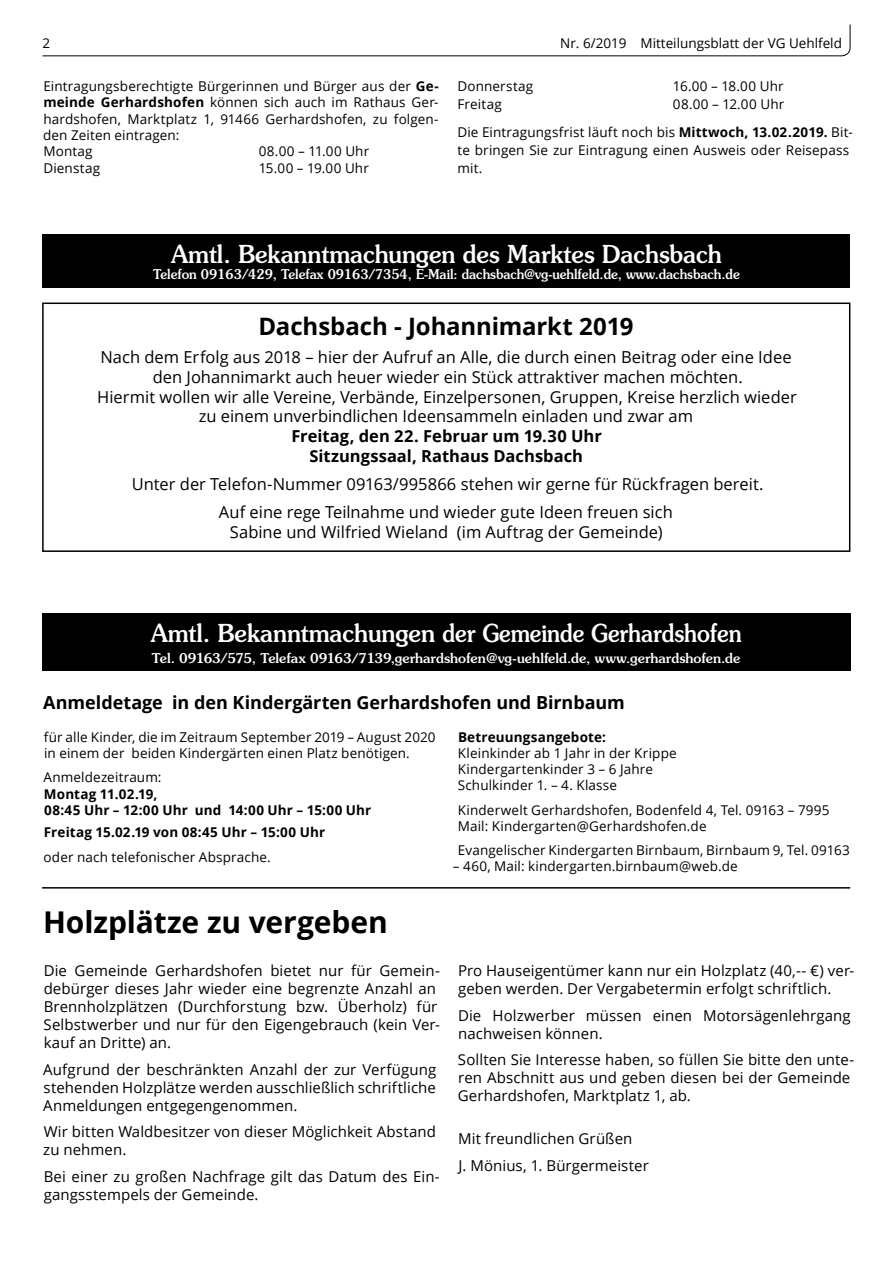
<style>
.page{position:relative;width:893px;height:1263px;background:#fff}
.page>*{position:absolute;margin:0;border:0;box-sizing:border-box;transform-origin:0 0}
.t1{font:700 30px "Open Sans";letter-spacing:-.005em;color:#000}
.t2{font:500 24.75px "Souvenir";color:#fff;scale:.95 1}
.t3{font:700 24px "Open Sans";letter-spacing:-.005em;color:#000}
.t4{font:700 18px "Open Sans";color:#000}
.t5{font:16.5px/19.8px "Open Sans";color:#000;text-align:center}
.t6{font:700 16.5px/19.8px "Open Sans";color:#000;text-align:center}
.t7{font:15px/18px "Open Sans";letter-spacing:.005em;color:#000}
.t8{font:13.5px/16.4px "Open Sans";letter-spacing:.01em;color:#000}
.t9{font:700 13.5px/16.2px "Open Sans";letter-spacing:.01em;color:#000}
.t10{font:500 13.5px "Souvenir";color:#fff;scale:.95 1}
.t11{font:500 13.5px "Souvenir";color:#fff}
.s1{font-weight:700}
</style>
<div class="page">
<svg style="left:42px;top:24px;width:809px;height:33px"></svg>
<div style="left:42px;top:302px;width:808px;height:250px;border:2px solid #000"></div>
<div style="left:43px;top:234px;width:807px;height:54px;background:#000"></div>
<div style="left:42px;top:613px;width:808px;height:58px;background:#000"></div>
<hr style="left:42px;top:887px;width:808px;height:1px;background:#000">
<p class="t8" style="left:43px;top:34px;width:9px">2</p>
<p class="t8" style="left:560px;top:34px;width:283px">Nr. 6/2019 Mitteilungsblatt der VG Uehlfeld</p>
<p class="t8" style="left:43px;top:78px;width:397px">Eintragungsberechtigte Bürgerinnen und Bürger aus der <span class="s1">Ge&shy;meinde Gerhardshofen</span> können sich auch im Rathaus Ger&shy;hardshofen, Marktplatz 1, 91466 Gerhardshofen, zu folgen&shy;den Zeiten eintragen:<br>Montag</p>
<p class="t8" style="left:457px;top:78px;width:77px">Donnerstag</p>
<p class="t8" style="left:673px;top:78px;width:112px">16.00 – 18.00 Uhr</p>
<p class="t8" style="left:457px;top:96px;width:46px">Freitag</p>
<p class="t8" style="left:457px;top:90px;width:397px;line-height:27.8px;text-indent:216px">08.00 – 12.00 Uhr<br>Die Eintragungsfrist läuft noch bis <span class="s1">Mittwoch, 13.02.2019.</span> Bit-</p>
<p class="t8" style="left:457px;top:141px;width:393px;line-height:18px">te bringen Sie zur Eintragung einen Ausweis oder Reisepass mit.</p>
<p class="t8" style="left:259px;top:143px;width:112px">08.00 – 11.00 Uhr</p>
<p class="t8" style="left:43px;top:159px;width:58px">Dienstag</p>
<p class="t8" style="left:259px;top:159px;width:111px">15.00 – 19.00 Uhr</p>
<h2 class="t2" style="left:171px;top:239px;width:581px">Amtl. Bekanntmachungen des Marktes Dachsbach</h2>
<p class="t10" style="left:153px;top:266px;width:619px">Telefon 09163/429, Telefax 09163/7354, E-Mail: dachsbach@vg-uehlfeld.de, www.dachsbach.de</p>
<h3 class="t3" style="left:258px;top:309px;width:377px">Dachsbach - Johannimarkt 2019</h3>
<p class="t5" style="left:97px;top:347px;width:701px">Nach dem Erfolg aus 2018 – hier der Aufruf an Alle, die durch einen Beitrag oder eine Idee den Johannimarkt auch heuer wieder ein Stück attraktiver machen möchten.<br>Hiermit wollen wir alle Vereine, Verbände, Einzelpersonen, Gruppen, Kreise herzlich wieder zu einem unverbindlichen Ideensammeln einladen und zwar am</p>
<p class="t6" style="left:291px;top:426px;width:312px">Freitag, den 22. Februar um 19.30 Uhr<br>Sitzungssaal, Rathaus Dachsbach</p>
<p class="t5" style="left:132px;top:470px;width:633px;line-height:27.9px">Unter der Telefon-Nummer 09163/995866 stehen wir gerne für Rückfragen bereit.<br>Auf eine rege Teilnahme und wieder gute Ideen freuen sich</p>
<p class="t5" style="left:230px;top:521px;width:434px">Sabine und Wilfried Wieland (im Auftrag der Gemeinde)</p>
<h2 class="t2" style="left:151px;top:618px;width:623px">Amtl. Bekanntmachungen der Gemeinde Gerhardshofen</h2>
<p class="t11" style="left:152px;top:650px;width:590px">Tel. 09163/575, Telefax 09163/7139,gerhardshofen@vg-uehlfeld.de, www.gerhardshofen.de</p>
<h3 class="t4" style="left:43px;top:690px;width:583px">Anmeldetage in den Kindergärten Gerhardshofen und Birnbaum</h3>
<p class="t8" style="left:44px;top:728px;width:393px">für alle Kinder, die im Zeitraum September 2019 – August 2020 in einem der beiden Kindergärten einen Platz benötigen.</p>
<p class="t8" style="left:43px;top:769px;width:120px">Anmeldezeitraum:</p>
<p class="t9" style="left:44px;top:785px;width:329px">Montag 11.02.19,<br>08:45 Uhr – 12:00 Uhr und 14:00 Uhr – 15:00 Uhr</p>
<p class="t9" style="left:44px;top:824px;width:283px">Freitag 15.02.19 von 08:45 Uhr – 15:00 Uhr</p>
<p class="t8" style="left:44px;top:848px;width:229px">oder nach telefonischer Absprache.</p>
<p class="t9" style="left:458px;top:728px;width:150px">Betreuungsangebote:</p>
<p class="t8" style="left:458px;top:745px;width:221px">Kleinkinder ab 1 Jahr in der Krippe<br>Kindergartenkinder 3 – 6 Jahre<br>Schulkinder 1. – 4. Klasse</p>
<p class="t8" style="left:458px;top:801px;width:373px">Kinderwelt Gerhardshofen, Bodenfeld 4, Tel. 09163 – 7995<br>Mail: Kindergarten@Gerhardshofen.de</p>
<p class="t8" style="left:458px;top:842px;width:393px">Evangelischer Kindergarten Birnbaum, Birnbaum 9, Tel. 09163</p>
<p class="t8" style="left:453px;top:858px;width:286px">– 460, Mail: kindergarten.birnbaum@web.de</p>
<h1 class="t1" style="left:43px;top:901px;width:346px">Holzplätze zu vergeben</h1>
<p class="t7" style="left:44px;top:961px;width:398px">Die Gemeinde Gerhardshofen bietet nur für Gemein&shy;debürger dieses Jahr wieder eine begrenzte Anzahl an Brennholzplätzen (Durchforstung bzw. Überholz) für Selbstwerber und nur für den Eigengebrauch (kein Ver&shy;kauf an Dritte) an.</p>
<p class="t7" style="left:43px;top:1060px;width:395px;text-align:justify">Aufgrund der beschränkten Anzahl der zur Verfügung stehenden Holzplätze werden ausschließlich schriftliche Anmeldungen entgegengenommen.</p>
<p class="t7" style="left:43px;top:1122px;width:394px">Wir bitten Waldbesitzer von dieser Möglichkeit Abstand zu nehmen.</p>
<p class="t7" style="left:44px;top:1167px;width:398px">Bei einer zu großen Nachfrage gilt das Datum des Ein&shy;gangsstempels der Gemeinde.</p>
<p class="t7" style="left:458px;top:961px;width:398px">Pro Hauseigentümer kann nur ein Holzplatz (40,-- €) ver&shy;geben werden. Der Vergabetermin erfolgt schriftlich.</p>
<p class="t7" style="left:458px;top:1006px;width:394px">Die Holzwerber müssen einen Motorsägenlehrgang nachweisen können.</p>
<p class="t7" style="left:458px;top:1050px;width:398px">Sollten Sie Interesse haben, so füllen Sie bitte den unte&shy;ren Abschnitt aus und geben diesen bei der Gemeinde<br>Gerhardshofen, Marktplatz 1, ab.</p>
<p class="t7" style="left:458px;top:1125px;width:192px;line-height:26.5px">Mit freundlichen Grüßen<br>J. Mönius, 1. Bürgermeister</p>
</div>
